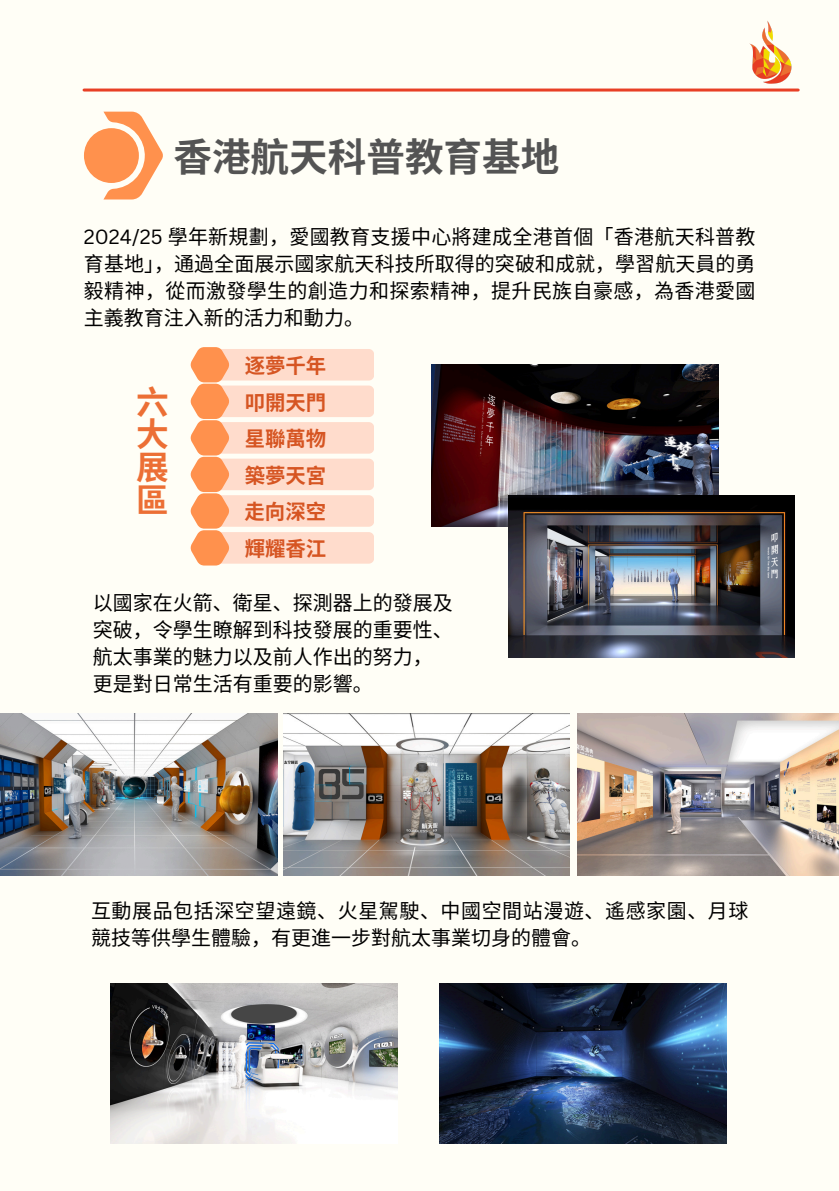
<style>
.page{position:relative;width:839px;height:1191px;background:#fff}
.page>*{position:absolute;margin:0;border:0;box-sizing:border-box;transform-origin:0 0}
.t1{font:700 38.6px "Noto Sans CJ Ksc";color:#545454}
.t2{font:700 32.8px/32.8px "Noto Sans CJ Ksc";color:#ec6f35;text-align:justify}
.t3{font:700 20.4px "Noto Sans CJ Ksc";color:#d65522}
.t4{font:20px/27px "Noto Sans CJ Ksc";color:#000;text-align:justify}
.t5{font:20px/27px "Noto Sans CJ Ksc";letter-spacing:.03em;color:#000}
.s1{font-family:"Canva Sans"}
</style>
<div class="page">
<div style="left:0;top:0;width:838px;height:1191px;background:#fffef6"></div>
<img style="left:431px;top:364px;width:287px;height:162px">
<img style="left:508px;top:496px;width:286px;height:162px">
<img style="left:111px;top:983px;width:286px;height:161px">
<svg style="left:103px;top:112px;width:60px;height:88px"></svg>
<div style="left:84px;top:128px;width:55px;height:55px;background:#ff914d;border-radius:50%"></div>
<svg style="left:191px;top:347px;width:182px;height:219px;background:#ffd4bd"></svg>
<img style="left:0;top:714px;width:277px;height:162px">
<img style="left:439px;top:983px;width:287px;height:161px">
<img style="left:577px;top:714px;width:261px;height:162px">
<img style="left:283px;top:714px;width:287px;height:162px">
<hr style="left:84px;top:89px;width:714px;height:3px;background:#e83f25">
<img style="left:727px;top:21px;width:73px;height:71px">
<h3 class="t1" style="left:173px;top:126px;width:387px">香港航天科普教育基地</h3>
<p class="t4" style="left:84px;top:222px;width:673px"><span class="s1">2024/25</span> 學年新規劃，愛國教育支援中心將建成全港首個「香港航天科普教育基地」，通過全面展示國家航天科技所取得的突破和成就，學習航天員的勇毅精神，從而激發學生的創造力和探索精神，提升民族自豪感，為香港愛國主義教育注入新的活力和動力。</p>
<h3 class="t2" style="left:136px;top:384px;width:34px">六大展區</h3>
<p class="t3" style="left:245px;top:349px;width:83px">逐夢千年</p>
<h2 class="t3" style="left:245px;top:386px;width:80px">叩開天門</h2>
<p class="t3" style="left:245px;top:422px;width:83px">星聯萬物</p>
<h3 class="t3" style="left:245px;top:459px;width:83px">築夢天宮</h3>
<p class="t3" style="left:244px;top:495px;width:83px">走向深空</p>
<p class="t3" style="left:245px;top:532px;width:83px">輝耀香江</p>
<h3 class="t4" style="left:93px;top:588px;width:361px">以國家在火箭、衛星、探測器上的發展及</h3>
<p class="t4" style="left:93px;top:615px;width:361px">突破，令學生瞭解到科技發展的重要性、</p>
<p class="t4" style="left:93px;top:642px;width:341px">航太事業的魅力以及前人作出的努力，</p>
<p class="t4" style="left:93px;top:669px;width:281px">更是對日常生活有重要的影響。</p>
<p class="t5" style="left:91px;top:896px;width:659px">互動展品包括深空望遠鏡、火星駕駛、中國空間站漫遊、遙感家園、月球競技等供學生體驗，有更進一步對航太事業切身的體會。</p>
</div>
